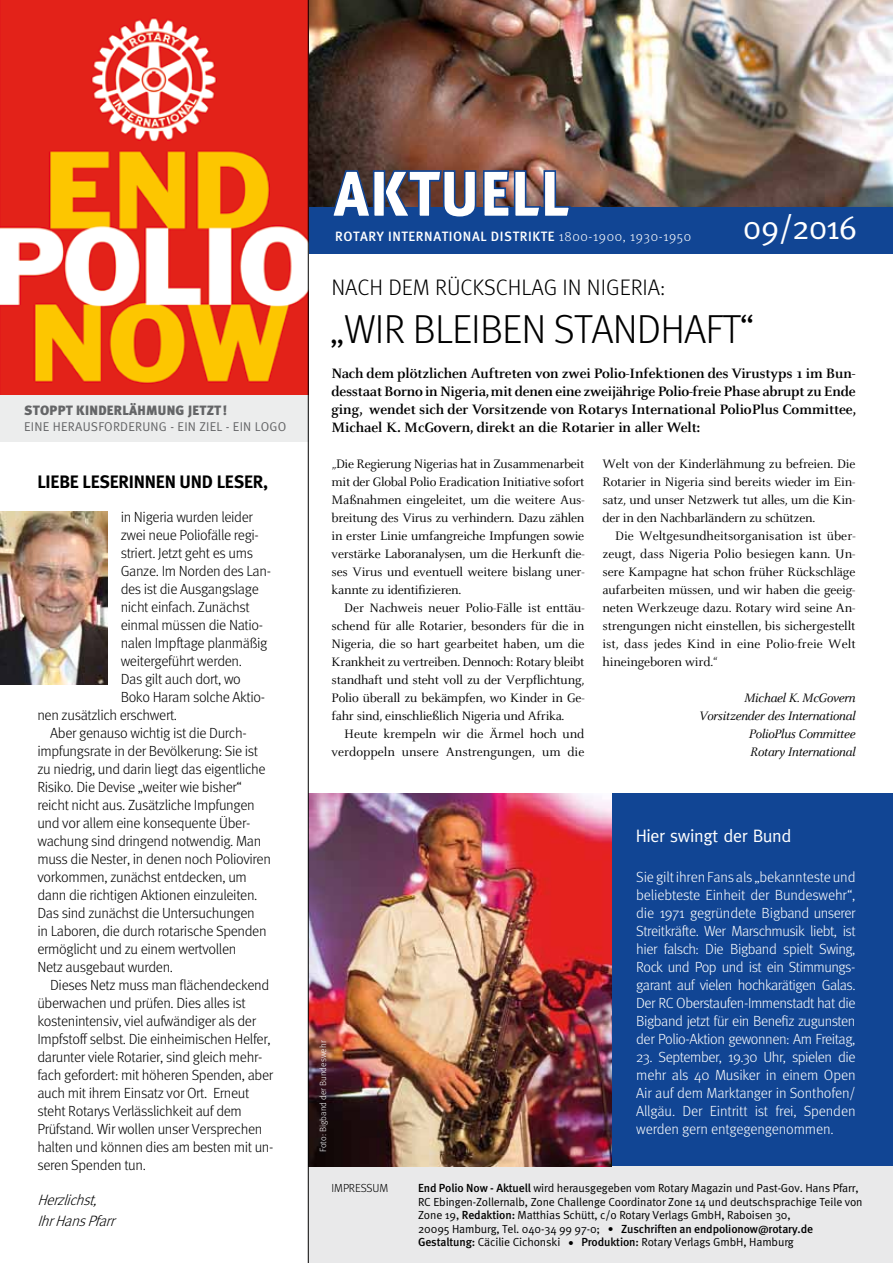
<style>
.page{position:relative;width:893px;height:1263px;background:#fff}
.page>*{position:absolute;margin:0;border:0;box-sizing:border-box;transform-origin:0 0}
.t1{font:65.25px "Meta Black Caps";color:#fff;scale:.93 1}
.t2{font:300 40.5px "Meta";letter-spacing:-.02em;color:#000}
.t3{font:33px "Meta Normal";letter-spacing:-.04em;color:#fff}
.t4{font:300 22.5px "Meta";color:#000}
.t5{font:700 18px "Meta";letter-spacing:-.01em;color:#000}
.t6{font:18px "Meta";letter-spacing:-.02em;color:#fff}
.t7{font:700 15px/18px "Celeste";letter-spacing:-.005em;color:#000;text-align:justify}
.t8{font:italic 300 15px/21.8px "Meta";color:#000}
.t9{font:300 14.7px "Meta";letter-spacing:-.025em;color:#000}
.t10{font:300 14.7px/18px "Meta";letter-spacing:-.025em;color:#fff;text-align:justify}
.t11{font:13.5px/18px "Celeste";letter-spacing:-.01em;color:#000;text-align:justify}
.t12{font:italic 13.5px/18px "Celeste";letter-spacing:-.025em;color:#000;text-align:right}
.t13{font:500 13.5px "Meta";letter-spacing:.045em;color:#fff}
.t14{font:900 13.5px "Meta";letter-spacing:.02em;color:#646567}
.t15{font:12.75px "Meta Normal";letter-spacing:.02em;color:#646567}
.t16{font:11.7px/13.5px "Meta Normal";letter-spacing:-.01em;color:#000}
.t17{font:500 11.7px "Meta";letter-spacing:-.01em;color:#000}
.t18{font:300 11.7px "Meta";color:#000}
.t19{font:300 9px "Meta";color:#fff}
.s1{font-weight:300}
.s2{font-family:"Meta";font-weight:500}
.s3{font-family:"Meta Normal";font-weight:400}
.s4{font-family:"Meta Normal";font-weight:400;font-size:11.25px}
.s5{font-size:11.25px}
</style>
<div class="page">
<div style="left:308px;top:794px;width:585px;height:373px;background:#114594"></div>
<div style="left:0;top:384px;width:308px;height:58px;background:#eceded"></div>
<div style="left:277px;top:187px;width:616px;height:66px;background:#114594"></div>
<img style="left:309px;top:0;width:584px;height:207px">
<img style="left:332px;top:164px;width:239px;height:43px">
<img style="left:0;top:512px;width:108px;height:173px">
<img style="left:0;top:0;width:308px;height:395px">
<div style="left:308px;top:1167px;width:585px;height:96px;background:#e9e9ea"></div>
<img style="left:309px;top:794px;width:303px;height:372px">
<hr style="left:308px;top:0;width:1px;height:1263px;background:#000">
<p class="t14" style="left:24px;top:402px;width:204px">STOPPT KINDERLÄHMUNG JETZT!</p>
<p class="t15" style="left:24px;top:419px;width:264px">eine Herausforderung - ein Ziel - ein Logo</p>
<h3 class="t5" style="left:37px;top:471px;width:232px">LIEBE LESERINNEN UND LESER,</h3>
<p class="t9" style="left:121px;top:509px;width:134px">in Nigeria wurden leider</p>
<p class="t9" style="left:121px;top:527px;width:140px">zwei neue Poliofälle regi-</p>
<p class="t9" style="left:121px;top:545px;width:134px">striert. Jetzt geht es ums</p>
<p class="t9" style="left:121px;top:563px;width:152px">Ganze. Im Norden des Lan-</p>
<p class="t9" style="left:121px;top:581px;width:140px">des ist die Ausgangslage</p>
<p class="t9" style="left:121px;top:599px;width:131px">nicht einfach. Zunächst</p>
<p class="t9" style="left:121px;top:617px;width:144px">einmal müssen die Natio-</p>
<p class="t9" style="left:121px;top:634px;width:148px">nalen Impftage planmäßig</p>
<p class="t9" style="left:121px;top:652px;width:123px">weitergeführt werden.</p>
<p class="t9" style="left:121px;top:670px;width:122px">Das gilt auch dort, wo</p>
<p class="t9" style="left:121px;top:688px;width:146px">Boko Haram solche Aktio-</p>
<p class="t9" style="left:37px;top:706px;width:141px">nen zusätzlich erschwert.</p>
<p class="t9" style="left:50px;top:724px;width:198px">Aber genauso wichtig ist die Durch-</p>
<p class="t9" style="left:37px;top:742px;width:222px">impfungsrate in der Bevölkerung: Sie ist</p>
<p class="t9" style="left:37px;top:760px;width:230px">zu niedrig, und darin liegt das eigentliche</p>
<p class="t9" style="left:37px;top:778px;width:206px">Risiko. Die Devise „weiter wie bisher“</p>
<p class="t9" style="left:37px;top:796px;width:219px">reicht nicht aus. Zusätzliche Impfungen</p>
<p class="t9" style="left:37px;top:814px;width:214px">und vor allem eine konsequente Über-</p>
<p class="t9" style="left:37px;top:832px;width:225px">wachung sind dringend notwendig. Man</p>
<p class="t9" style="left:37px;top:850px;width:235px">muss die Nester, in denen noch Polioviren</p>
<p class="t9" style="left:37px;top:868px;width:211px">vorkommen, zunächst entdecken, um</p>
<p class="t9" style="left:37px;top:886px;width:222px">dann die richtigen Aktionen einzuleiten.</p>
<p class="t9" style="left:37px;top:904px;width:219px">Das sind zunächst die Untersuchungen</p>
<p class="t9" style="left:37px;top:922px;width:231px">in Laboren, die durch rotarische Spenden</p>
<p class="t9" style="left:37px;top:940px;width:200px">ermöglicht und zu einem wertvollen</p>
<p class="t9" style="left:37px;top:958px;width:137px">Netz ausgebaut wurden.</p>
<p class="t9" style="left:50px;top:976px;width:221px">Dieses Netz muss man flächendeckend</p>
<p class="t9" style="left:37px;top:994px;width:210px">überwachen und prüfen. Dies alles ist</p>
<p class="t9" style="left:37px;top:1012px;width:220px">kostenintensiv, viel aufwändiger als der</p>
<p class="t9" style="left:37px;top:1030px;width:235px">Impfstoff selbst. Die einheimischen Helfer,</p>
<p class="t9" style="left:37px;top:1048px;width:226px">darunter viele Rotarier, sind gleich mehr-</p>
<p class="t9" style="left:37px;top:1066px;width:237px">fach gefordert: mit höheren Spenden, aber</p>
<p class="t9" style="left:37px;top:1084px;width:214px">auch mit ihrem Einsatz vor Ort. Erneut</p>
<p class="t9" style="left:37px;top:1102px;width:206px">steht Rotarys Verlässlichkeit auf dem</p>
<p class="t9" style="left:37px;top:1120px;width:226px">Prüfstand. Wir wollen unser Versprechen</p>
<p class="t9" style="left:37px;top:1138px;width:238px">halten und können dies am besten mit un-</p>
<p class="t9" style="left:37px;top:1156px;width:110px">seren Spenden tun.</p>
<p class="t8" style="left:37px;top:1188px;width:83px">Herzlichst,<br>IhrHansPfarr</p>
<h1 class="t1" style="left:333px;top:154px;width:256px">AKTUELL</h1>
<p class="t13" style="left:335px;top:229px;width:358px">Rotary international Distrikte <span class="s1">1800-1900, 1930-1950</span></p>
<h3 class="t4" style="left:331px;top:275px;width:71px">Nach dem</h3>
<h3 class="t4" style="left:435px;top:275px;width:86px">Rü ckschlag</h3>
<h3 class="t4" style="left:562px;top:275px;width:49px">in Nigeria</h3>
<h3 class="t4" style="left:660px;top:275px;width:7px">:</h3>
<h3 class="t3" style="left:743px;top:208px;width:116px">09/2016</h3>
<h2 class="t2" style="left:330px;top:306px;width:102px">„Wir bleiben</h2>
<h2 class="t2" style="left:554px;top:306px;width:62px">standha</h2>
<h2 class="t2" style="left:706px;top:306px;width:50px">ft“</h2>
<p class="t7" style="left:331px;top:365px;width:526px">Nach dem plötzlichen Auftreten von zwei Polio-Infektionen des Virustyps 1 im Bun&shy;desstaat Borno in Nigeria, mit denen eine zweijährige Polio-freie Phase abrupt zu Ende ging, wendet sich der Vorsitzende von Rotarys International PolioPlus Committee, Michael K. McGovern, direkt an die Rotarier in aller Welt:</p>
<p class="t11" style="left:332px;top:455px;width:255px">„Die Regierung Nigerias hat in Zusammenarbeit mit der Global Polio Eradication Initiative sofort Maßnahmen eingeleitet, um die weitere Aus&shy;breitung des Virus zu verhindern. Dazu zählen in erster Linie umfangreiche Impfungen sowie verstärke Laboranalysen, um die Herkunft die&shy;ses Virus und eventuell weitere bislang uner&shy;kannte zu identifizieren.</p>
<p class="t11" style="left:332px;top:599px;width:255px;text-indent:13px">Der Nachweis neuer Polio-Fälle ist enttäu&shy;schend für alle Rotarier, besonders für die in Nigeria, die so hart gearbeitet haben, um die Krankheit zu vertreiben. Dennoch: Rotary bleibt standhaft und steht voll zu der Verpflichtung, Polio überall zu bekämpfen, wo Kinder in Ge&shy;fahr sind, einschließlich Nigeria und Afrika.</p>
<p class="t11" style="left:332px;top:725px;width:254px;text-align:right">Heute krempeln wir die Ärmel hoch und verdoppeln unsere Anstrengungen, um die</p>
<p class="t11" style="left:602px;top:455px;width:254px">Welt von der Kinderlähmung zu befreien. Die Rotarier in Nigeria sind bereits wieder im Ein&shy;satz, und unser Netzwerk tut alles, um die Kin&shy;der in den Nachbarländern zu schützen.</p>
<p class="t11" style="left:602px;top:527px;width:255px;text-indent:13px">Die Weltgesundheitsorganisation ist über&shy;zeugt, dass Nigeria Polio besiegen kann. Un&shy;sere Kampagne hat schon früher Rückschläge aufarbeiten müssen, und wir haben die geeig&shy;neten Werkzeuge dazu. Rotary wird seine An&shy;strengungen nicht einstellen, bis sichergestellt ist, dass jedes Kind in eine Polio-freie Welt hineingeboren wird.“</p>
<p class="t12" style="left:699px;top:689px;width:158px">Michael K. McGovern<br>Vorsitzender des International<br>PolioPlus Committee<br>Rotary International</p>
<p class="t19" style="left:318px;top:1152px;width:113px;rotate:-90deg">Foto: Bigband der Bundeswehr</p>
<h3 class="t6" style="left:636px;top:826px;width:157px">Hier swingt der Bund</h3>
<p class="t10" style="left:636px;top:868px;width:221px">Sie gilt ihren Fans als „bekannteste und beliebteste Einheit der Bundeswehr“, die 1971 gegründete Bigband unserer Streitkräfte. Wer Marschmusik liebt, ist hier falsch: Die Bigband spielt Swing, Rock und Pop und ist ein Stimmungs&shy;garant auf vielen hochkarätigen Galas.<br>Der RC Oberstaufen-Immenstadt hat die Bigband jetzt für ein Benefiz zugunsten der Polio-Aktion gewonnen: Am Freitag,</p>
<p class="t10" style="left:636px;top:1048px;width:221px">23. September, 19.30 Uhr, spielen die mehr als 40 Musiker in einem Open Air auf dem Marktanger in Sonthofen/ Allgäu. Der Eintritt ist frei, Spenden werden gern entgegengenommen.</p>
<p class="t18" style="left:332px;top:1182px;width:10px">Impressum</p>
<p class="t16" style="left:418px;top:1181px;width:446px"><span class="s2">End Polio N ow - Aktuell</span> wird herausgegeben vom Rotary Magazin und Past-Gov. Hans Pfarr,<br>RC Ebingen-Zollernalb, Zone Challenge Coordinator Zone 14 und deutschsprachige Teile von<br>Zone 19, <span class="s2">Redaktion:</span> Matthias Schütt, c/o Rotary Verlags GmbH, Raboisen 30,</p>
<p class="t17" style="left:418px;top:1222px;width:397px"><span class="s3">20095 Hamburg, Tel. 040-34 99 97-0;</span> <span class="s4">•</span> Zuschriften an endpolionow@rotary.de</p>
<p class="t16" style="left:418px;top:1235px;width:377px"><span class="s2">Gestaltung:</span> Cäcilie Cichonski <span class="s5">•</span> <span class="s2">Produktion:</span> Rotary Verlags GmbH, Hamburg</p>
</div>
